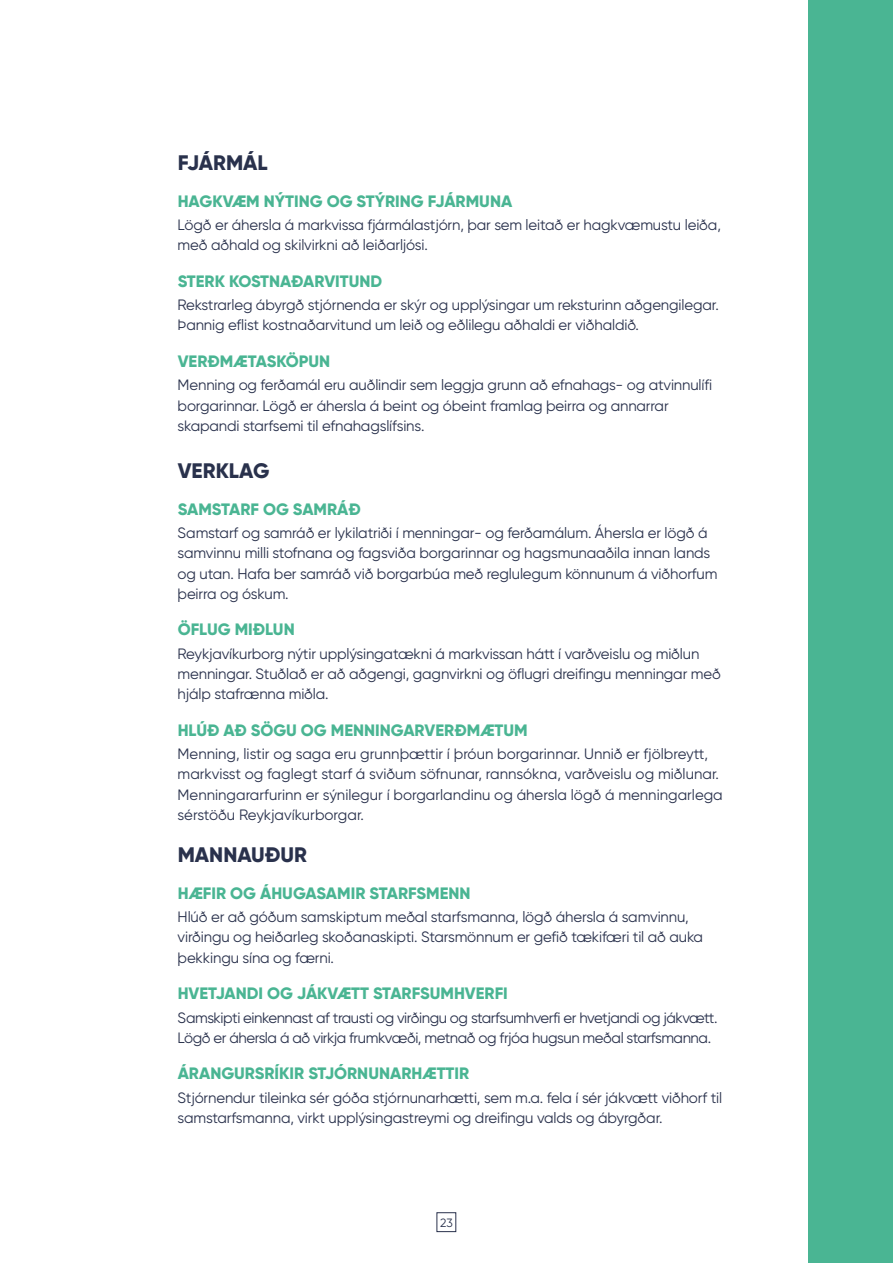
<style>
.page{position:relative;width:893px;height:1263px;background:#4ab593}
.page>*{position:absolute;margin:0;border:0;box-sizing:border-box;transform-origin:0 0}
.t1{font:800 21px "Gilroy";color:#29314c}
.t2{font:800 16.5px "Gilroy";color:#4ab593}
.t3{font:15px/20.2px "Gilroy";letter-spacing:-.01em;color:#29314c}
.t4{font:15px/20.2px "Gilroy";letter-spacing:-.03em;color:#29314c}
.t5{font:12px "Gilroy";color:#29314c}
</style>
<div class="page">
<div style="left:0;top:0;width:808px;height:1263px;background:#fff"></div>
<div style="left:437px;top:1212px;width:19px;height:20px;border:1px solid #29314c"></div>
<h1 class="t1" style="left:178px;top:150px;width:91px">FJÁRMÁL</h1>
<p class="t2" style="left:178px;top:191px;width:336px">HAGKVÆM NÝTING OG STÝRING FJÁRMUNA</p>
<p class="t3" style="left:178px;top:215px;width:545px">Lögð er áhersla á markvissa fjármálastjórn, þar sem leitað er hagkvæmustu leiða, með aðhald og skilvirkni að leiðarljósi.</p>
<p class="t2" style="left:178px;top:271px;width:206px">STERK KOSTNAÐARVITUND</p>
<p class="t3" style="left:178px;top:295px;width:543px">Rekstrarleg ábyrgð stjórnenda er skýr og upplýsingar um reksturinn aðgengilegar.<br>Þannig eflist kostnaðarvitund um leið og eðlilegu aðhaldi er viðhaldið.</p>
<p class="t2" style="left:178px;top:351px;width:154px">VERÐMÆTASKÖPUN</p>
<p class="t3" style="left:178px;top:375px;width:536px">Menning og ferðamál eru auðlindir sem leggja grunn að efnahags- og atvinnulífi borgarinnar. Lögð er áhersla á beint og óbeint framlag þeirra og annarrar skapandi starfsemi til efnahagslífsins.</p>
<h1 class="t1" style="left:178px;top:458px;width:93px">VERKLAG</h1>
<p class="t2" style="left:178px;top:499px;width:184px">SAMSTARF OG SAMRÁÐ</p>
<p class="t3" style="left:178px;top:523px;width:541px">Samstarf og samráð er lykilatriði í menningar- og ferðamálum. Áhersla er lögð á samvinnu milli stofnana og fagsviða borgarinnar og hagsmunaaðila innan lands og utan. Hafa ber samráð við borgarbúa með reglulegum könnunum á viðhorfum þeirra og óskum.</p>
<p class="t2" style="left:178px;top:619px;width:119px">ÖFLUG MIÐLUN</p>
<p class="t3" style="left:178px;top:643px;width:545px">Reykjavíkurborg nýtir upplýsingatækni á markvissan hátt í varðveislu og miðlun menningar. Stuðlað er að aðgengi, gagnvirkni og öflugri dreifingu menningar með hjálp stafrænna miðla.</p>
<p class="t2" style="left:178px;top:720px;width:352px">HLÚÐ AÐ SÖGU OG MENNINGARVERÐMÆTUM</p>
<p class="t3" style="left:178px;top:743px;width:547px">Menning, listir og saga eru grunnþættir í þróun borgarinnar. Unnið er fjölbreytt, markvisst og faglegt starf á sviðum söfnunar, rannsókna, varðveislu og miðlunar.<br>Menningararfurinn er sýnilegur í borgarlandinu og áhersla lögð á menningarlega sérstöðu Reykjavíkurborgar.</p>
<h1 class="t1" style="left:178px;top:842px;width:131px">MANNAUÐUR</h1>
<p class="t2" style="left:178px;top:883px;width:294px">HÆFIR OG ÁHUGASAMIR STARFSMENN</p>
<p class="t3" style="left:178px;top:907px;width:527px">Hlúð er að góðum samskiptum meðal starfsmanna, lögð áhersla á samvinnu, virðingu og heiðarleg skoðanaskipti. Starsmönnum er gefið tækifæri til að auka þekkingu sína og færni.</p>
<p class="t2" style="left:178px;top:983px;width:332px">HVETJANDI OG JÁKVÆTT STARFSUMHVERFI</p>
<p class="t4" style="left:178px;top:1007px;width:541px">Samskipti einkennast af trausti og virðingu og starfsumhverfi er hvetjandi og jákvætt.<br>Lögð er áhersla á að virkja frumkvæði, metnað og frjóa hugsun meðal starfsmanna.</p>
<p class="t2" style="left:178px;top:1063px;width:293px">ÁRANGURSRÍKIR STJÓRNUNARHÆTTIR</p>
<p class="t3" style="left:178px;top:1087px;width:546px">Stjórnendur tileinka sér góða stjórnunarhætti, sem m.a. fela í sér jákvætt viðhorf til samstarfsmanna, virkt upplýsingastreymi og dreifingu valds og ábyrgðar.</p>
<p class="t5" style="left:440px;top:1215px;width:14px">23</p>
</div>
